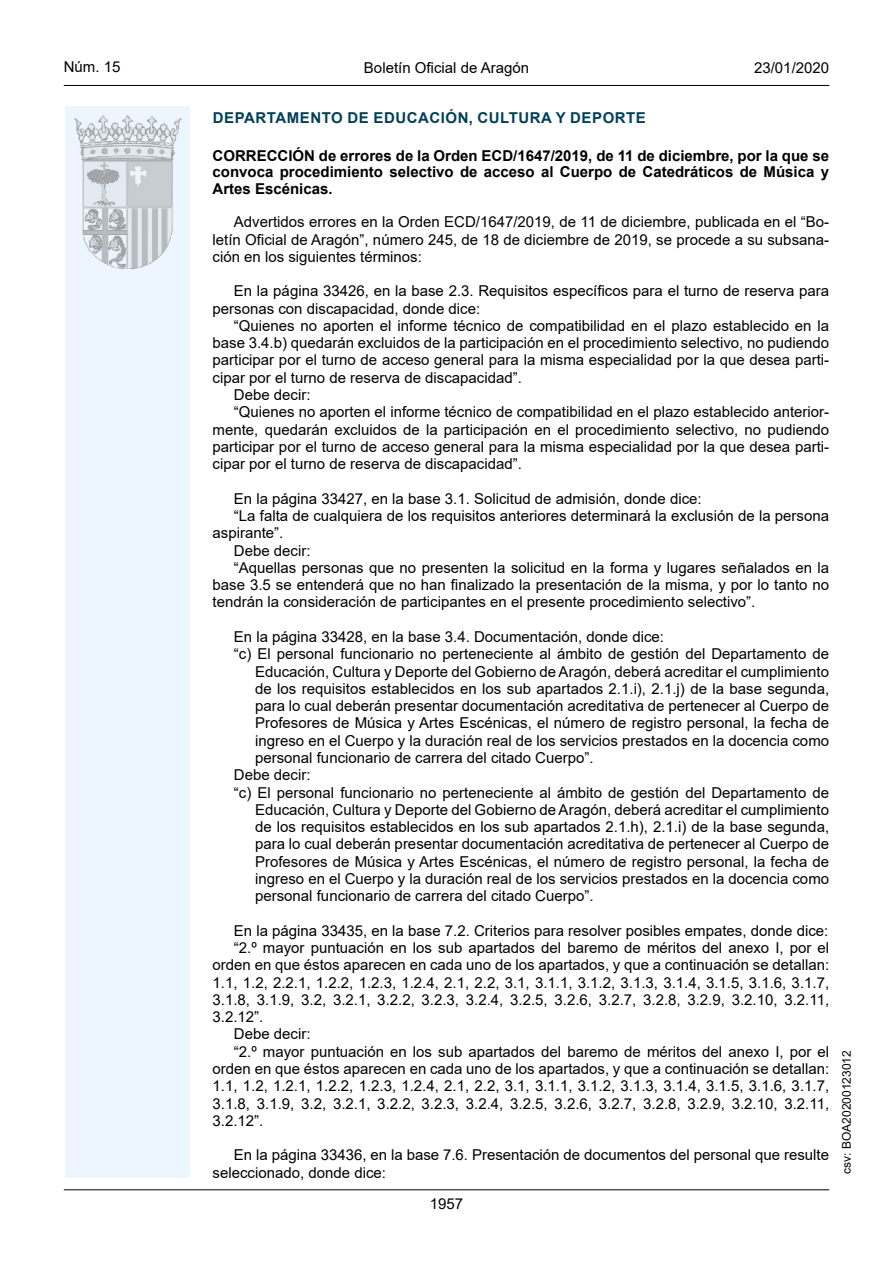
<style>
.page{position:relative;width:893px;height:1263px;background:#fff}
.page>*{position:absolute;margin:0;border:0;box-sizing:border-box;transform-origin:0 0}
.inicio_de_parrafo{font:15px/17.2px "Arial";color:#000;text-align:justify}
.Sangrado_01{font:15px/17.2px "Arial";color:#000;text-align:justify}
.Titulo_text{font:700 15px/16.5px "Arial";color:#000;text-align:justify}
.emisor_text{font:700 15px "Arial";letter-spacing:.035em;color:#003f58}
.t1{font:15px "Arial MT2";color:#000}
.t2{font:12px "Arial MT2";color:#000}
</style>
<div class="page">
<div style="left:65px;top:106px;width:125px;height:1072px;background:#edf6fe"></div>
<img style="left:75px;top:115px;width:106px;height:153px">
<hr style="left:64px;top:85px;width:765px;height:1px;background:#000">
<hr style="left:64px;top:1189px;width:765px;height:1px;background:#000">
<p class="t1" style="left:64px;top:57px;width:58px">Núm. 15</p>
<p class="Sangrado_01" style="left:364px;top:59px;width:167px">Boletín Oficial de Aragón</p>
<p class="t1" style="left:754px;top:57px;width:77px">23/01/2020</p>
<h5 class="emisor_text" style="left:213px;top:107px;width:435px">DEPARTAMENTO DE EDUCACIÓN, CULTURA Y DEPORTE</h5>
<p class="Titulo_text" style="left:213px;top:147px;width:618px">CORRECCIÓN de errores de la Orden ECD/1647/2019, de 11 de diciembre, por la que se convoca procedimiento selectivo de acceso al Cuerpo de Catedráticos de Música y Artes Escénicas.</p>
<p class="inicio_de_parrafo" style="left:213px;top:213px;width:618px;text-indent:21px">Advertidos errores en la Orden ECD/1647/2019, de 11 de diciembre, publicada en el “Bo&shy;letín Oficial de Aragón”, número 245, de 18 de diciembre de 2019, se procede a su subsana&shy;ción en los siguientes términos:</p>
<p class="inicio_de_parrafo" style="left:213px;top:282px;width:618px;text-indent:21px">En la página 33426, en la base 2.3. Requisitos específicos para el turno de reserva para personas con discapacidad, donde dice:</p>
<p class="inicio_de_parrafo" style="left:213px;top:317px;width:618px;text-indent:21px">“Quienes no aporten el informe técnico de compatibilidad en el plazo establecido en la base 3.4.b) quedarán excluidos de la participación en el procedimiento selectivo, no pudiendo participar por el turno de acceso general para la misma especialidad por la que desea parti&shy;cipar por el turno de reserva de discapacidad”.</p>
<p class="inicio_de_parrafo" style="left:234px;top:386px;width:78px">Debe decir:</p>
<p class="inicio_de_parrafo" style="left:213px;top:403px;width:618px;text-indent:21px">“Quienes no aporten el informe técnico de compatibilidad en el plazo establecido anterior&shy;mente, quedarán excluidos de la participación en el procedimiento selectivo, no pudiendo participar por el turno de acceso general para la misma especialidad por la que desea parti&shy;cipar por el turno de reserva de discapacidad”.</p>
<p class="inicio_de_parrafo" style="left:234px;top:490px;width:469px">En la página 33427, en la base 3.1. Solicitud de admisión, donde dice:</p>
<p class="inicio_de_parrafo" style="left:213px;top:507px;width:618px;text-indent:21px">“La falta de cualquiera de los requisitos anteriores determinará la exclusión de la persona aspirante”.</p>
<p class="inicio_de_parrafo" style="left:234px;top:542px;width:78px">Debe decir:</p>
<p class="inicio_de_parrafo" style="left:213px;top:559px;width:618px;text-indent:21px">“Aquellas personas que no presenten la solicitud en la forma y lugares señalados en la base 3.5 se entenderá que no han finalizado la presentación de la misma, y por lo tanto no tendrán la consideración de participantes en el presente procedimiento selectivo”.</p>
<p class="inicio_de_parrafo" style="left:234px;top:628px;width:432px">En la página 33428, en la base 3.4. Documentación, donde dice:</p>
<p class="Sangrado_01" style="left:255px;top:645px;width:576px;text-indent:-21px">“c) El personal funcionario no perteneciente al ámbito de gestión del Departamento de Educación, Cultura y Deporte del Gobierno de Aragón, deberá acreditar el cumplimiento de los requisitos establecidos en los sub apartados 2.1.i), 2.1.j) de la base segunda, para lo cual deberán presentar documentación acreditativa de pertenecer al Cuerpo de Profesores de Música y Artes Escénicas, el número de registro personal, la fecha de ingreso en el Cuerpo y la duración real de los servicios prestados en la docencia como personal funcionario de carrera del citado Cuerpo”.</p>
<p class="inicio_de_parrafo" style="left:234px;top:766px;width:78px">Debe decir:</p>
<p class="Sangrado_01" style="left:255px;top:783px;width:576px;text-indent:-21px">“c) El personal funcionario no perteneciente al ámbito de gestión del Departamento de Educación, Cultura y Deporte del Gobierno de Aragón, deberá acreditar el cumplimiento de los requisitos establecidos en los sub apartados 2.1.h), 2.1.i) de la base segunda, para lo cual deberán presentar documentación acreditativa de pertenecer al Cuerpo de Profesores de Música y Artes Escénicas, el número de registro personal, la fecha de ingreso en el Cuerpo y la duración real de los servicios prestados en la docencia como personal funcionario de carrera del citado Cuerpo”.</p>
<p class="inicio_de_parrafo" style="left:234px;top:922px;width:596px">En la página 33435, en la base 7.2. Criterios para resolver posibles empates, donde dice:</p>
<p class="inicio_de_parrafo" style="left:213px;top:939px;width:618px;text-indent:21px">“2.º mayor puntuación en los sub apartados del baremo de méritos del anexo I, por el orden en que éstos aparecen en cada uno de los apartados, y que a continuación se detallan:<br>1.1, 1.2, 2.2.1, 1.2.2, 1.2.3, 1.2.4, 2.1, 2.2, 3.1, 3.1.1, 3.1.2, 3.1.3, 3.1.4, 3.1.5, 3.1.6, 3.1.7, 3.1.8, 3.1.9, 3.2, 3.2.1, 3.2.2, 3.2.3, 3.2.4, 3.2.5, 3.2.6, 3.2.7, 3.2.8, 3.2.9, 3.2.10, 3.2.11, 3.2.12”.</p>
<p class="inicio_de_parrafo" style="left:234px;top:1025px;width:78px">Debe decir:</p>
<p class="inicio_de_parrafo" style="left:213px;top:1043px;width:618px;text-indent:21px">“2.º mayor puntuación en los sub apartados del baremo de méritos del anexo I, por el orden en que éstos aparecen en cada uno de los apartados, y que a continuación se detallan:<br>1.1, 1.2, 1.2.1, 1.2.2, 1.2.3, 1.2.4, 2.1, 2.2, 3.1, 3.1.1, 3.1.2, 3.1.3, 3.1.4, 3.1.5, 3.1.6, 3.1.7, 3.1.8, 3.1.9, 3.2, 3.2.1, 3.2.2, 3.2.3, 3.2.4, 3.2.5, 3.2.6, 3.2.7, 3.2.8, 3.2.9, 3.2.10, 3.2.11, 3.2.12”.</p>
<p class="inicio_de_parrafo" style="left:213px;top:1146px;width:618px;text-indent:21px">En la página 33436, en la base 7.6. Presentación de documentos del personal que resulte seleccionado, donde dice:</p>
<p class="t1" style="left:430px;top:1193px;width:35px">1957</p>
<p class="t2" style="left:838px;top:1174px;width:125px;rotate:-90deg">csv: BOA20200123012</p>
</div>
